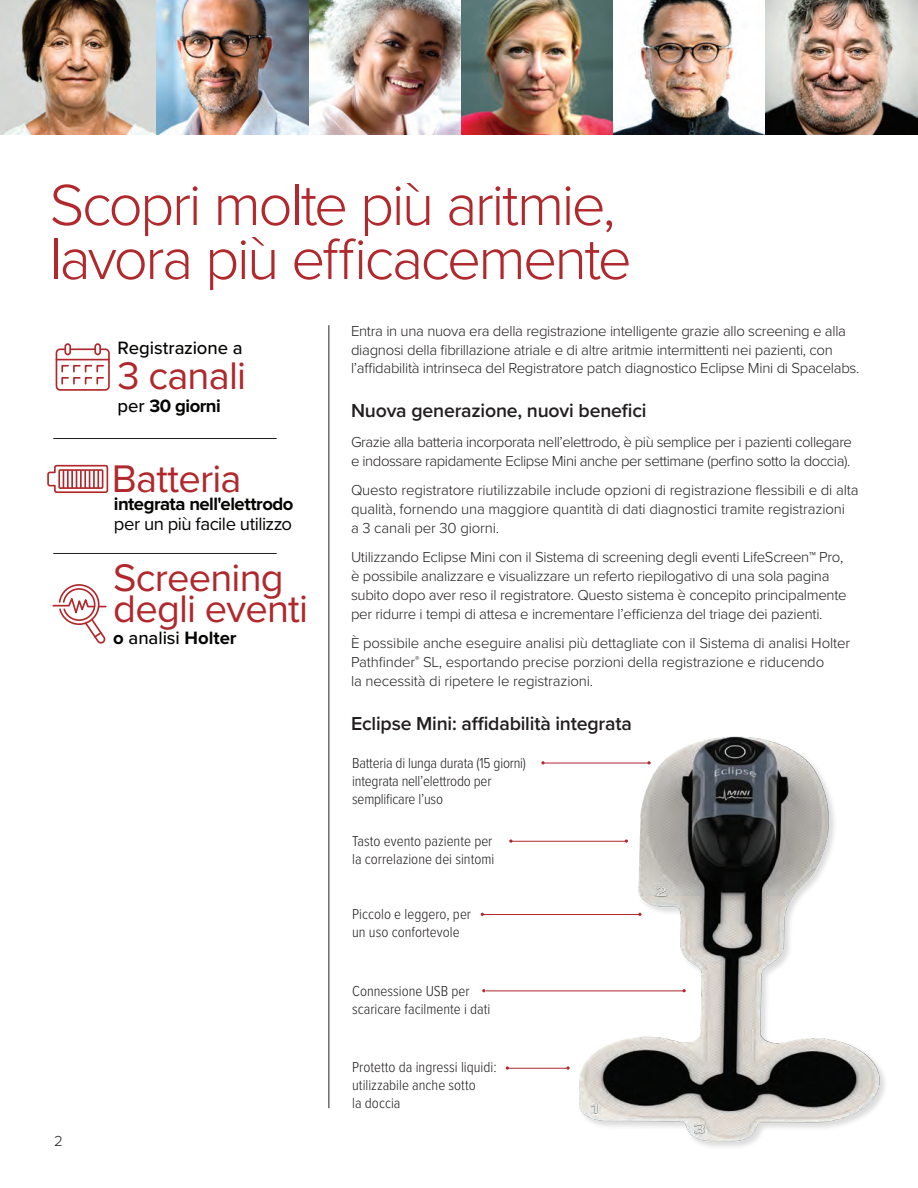
<style>
.page{position:relative;width:918px;height:1188px;background:#fff}
.page>*{position:absolute;margin:0;border:0;box-sizing:border-box;transform-origin:0 0}
.t1{font:300 60px "Proxima Nova";letter-spacing:-.045em;color:#b1282d}
.t2{font:39.9px/31.3px "Proxima Nova";letter-spacing:-.02em;color:#b1282c}
.t3{font:600 19.5px "Proxima Nova";letter-spacing:-.01em;color:#231f20}
.t4{font:700 18.6px/20px "Proxima Nova";letter-spacing:-.025em;color:#050504}
.t5{font:500 18.6px "Proxima Nova";color:#050504}
.t6{font:300 15px/18.8px "Proxima Nova";letter-spacing:-.02em;color:#231f20}
.t7{font:300 15px/18px "Proxima Nova Cond";color:#231f20}
.s1{font-weight:500}
.s2{font-weight:400}
</style>
<div class="page">
<hr style="left:53px;top:438px;width:224px;height:1px;background:#211e1e">
<hr style="left:53px;top:553px;width:224px;height:1px;background:#211e1e">
<div style="left:56px;top:348px;width:54px;height:43px;border:2px solid #b1282c;border-radius:4px"></div>
<div style="left:95px;top:344px;width:5px;height:10px;background:#fff;border-radius:2px"></div>
<div style="left:94px;top:343px;width:7px;height:12px;border:2px solid #b1282c;border-radius:2px"></div>
<div style="left:65px;top:344px;width:5px;height:10px;background:#fff;border-radius:2px"></div>
<div style="left:64px;top:343px;width:7px;height:12px;border:2px solid #b1282c;border-radius:2px"></div>
<hr style="left:56px;top:359px;width:53px;height:1px;background:#b1282c">
<svg style="left:61px;top:364px;width:43px;height:21px"></svg>
<svg style="left:52px;top:584px;width:54px;height:60px"></svg>
<svg style="left:47px;top:464px;width:62px;height:30px"></svg>
<hr style="left:328px;top:325px;width:1px;height:783px;background:#231f20">
<img style="left:480px;top:736px;width:405px;height:411px">
<hr style="left:543px;top:763px;width:106px;height:1px;background:#b1282d">
<hr style="left:507px;top:1068px;width:61px;height:1px;background:#b1282d">
<svg style="left:566px;top:1066px;width:4px;height:4px"></svg>
<hr style="left:510px;top:841px;width:117px;height:1px;background:#b1282d">
<hr style="left:483px;top:914px;width:157px;height:1px;background:#b1282d">
<hr style="left:486px;top:991px;width:198px;height:1px;background:#b1282d">
<img style="left:0;top:0;width:918px;height:135px">
<p class="t1" style="left:50px;top:160px;width:568px">Scopri molte più aritmie,</p>
<p class="t1" style="left:50px;top:214px;width:584px">lavora più efficacemente</p>
<p class="t6" style="left:54px;top:1131px;width:10px">2</p>
<p class="t5" style="left:117px;top:334px;width:127px">Registrazione a</p>
<p class="t2" style="left:117px;top:359px;width:130px">3 canali</p>
<p class="t4" style="left:117px;top:396px;width:105px"><span class="s1">per</span> 30 giorni</p>
<p class="t2" style="left:112px;top:461px;width:131px">Batteria</p>
<p class="t4" style="left:114px;top:495px;width:181px">integrata nell'elettrodo <span class="s2">per un più facile utilizzo</span></p>
<p class="t2" style="left:113px;top:560px;width:196px">Screening degli eventi</p>
<p class="t4" style="left:113px;top:629px;width:125px">o <span class="s1">analisi</span> Holter</p>
<p class="t6" style="left:351px;top:321px;width:510px">Entra in una nuova era della registrazione intelligente grazie allo screening e alla diagnosi della fibrillazione atriale e di altre aritmie intermittenti nei pazienti, con l’affidabilità intrinseca del Registratore patch diagnostico Eclipse Mini di Spacelabs.</p>
<p class="t3" style="left:351px;top:396px;width:297px">Nuova generazione, nuovi benefici</p>
<p class="t6" style="left:351px;top:432px;width:503px">Grazie alla batteria incorporata nell’elettrodo, è più semplice per i pazienti collegare e indossare rapidamente Eclipse Mini anche per settimane (perfino sotto la doccia).</p>
<p class="t6" style="left:351px;top:480px;width:509px">Questo registratore riutilizzabile include opzioni di registrazione flessibili e di alta qualità, fornendo una maggiore quantità di dati diagnostici tramite registrazioni<br>a 3 canali per 30 giorni.</p>
<p class="t6" style="left:351px;top:547px;width:497px">Utilizzando Eclipse Mini con il Sistema di screening degli eventi LifeScreen™ Pro, è possibile analizzare e visualizzare un referto riepilogativo di una sola pagina subito dopo aver reso il registratore. Questo sistema è concepito principalmente per ridurre i tempi di attesa e incrementare l’efficienza del triage dei pazienti.</p>
<p class="t6" style="left:351px;top:633px;width:501px">È possibile anche eseguire analisi più dettagliate con il Sistema di analisi Holter<br>Pathfinder<sup>®</sup> SL, esportando precise porzioni della registrazione e riducendo<br>la necessità di ripetere le registrazioni.</p>
<p class="t3" style="left:351px;top:709px;width:282px">Eclipse Mini: affidabilità integrata</p>
<p class="t7" style="left:352px;top:753px;width:175px">Batteria di lunga durata (15 giorni) integrata nell’elettrodo per semplificare l’uso</p>
<p class="t7" style="left:352px;top:831px;width:144px">Tasto evento paziente per la correlazione dei sintomi</p>
<p class="t7" style="left:352px;top:904px;width:120px">Piccolo e leggero, per un uso confortevole</p>
<p class="t7" style="left:352px;top:981px;width:140px">Connessione USB per scaricare facilmente i dati</p>
<p class="t7" style="left:352px;top:1057px;width:146px">Protetto da ingressi liquidi: utilizzabile anche sotto<br>la doccia</p>
</div>
